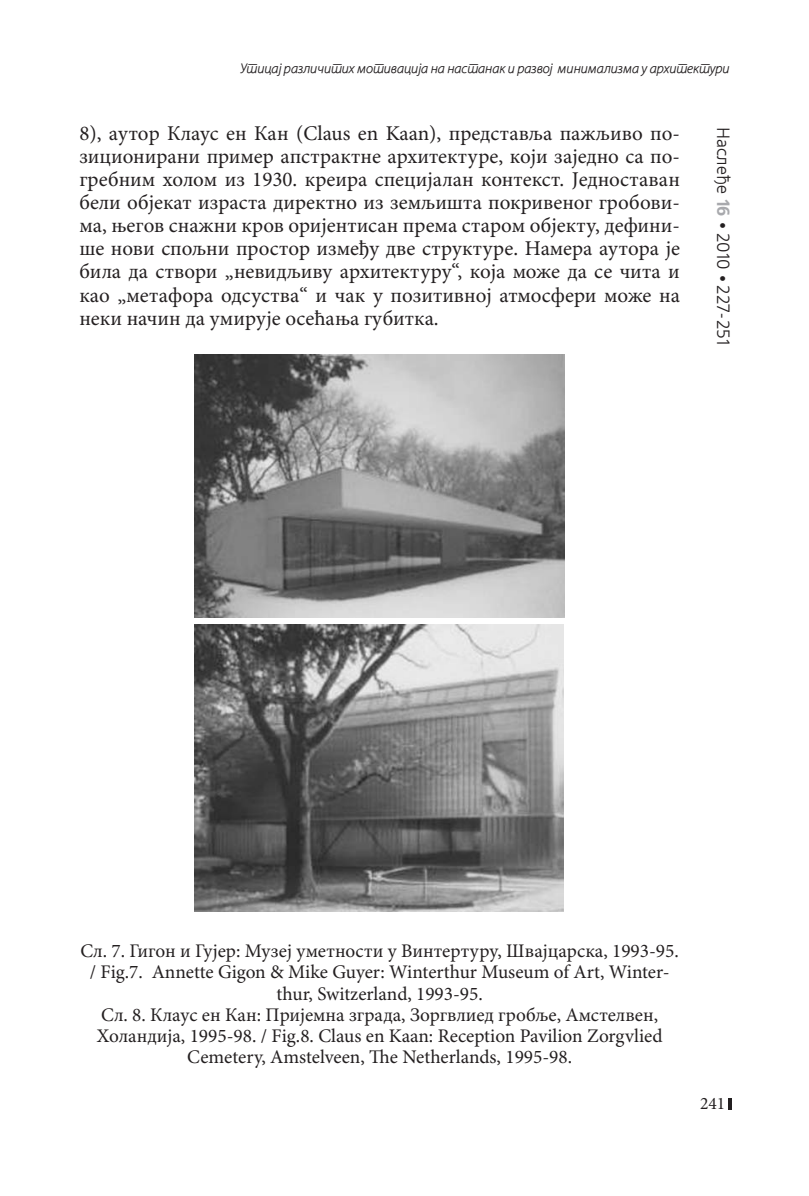
<style>
.page{position:relative;width:809px;height:1196px;background:#fff}
.page>*{position:absolute;margin:0;border:0;box-sizing:border-box;transform-origin:0 0}
.t1{font:21px/23.1px "Minion ZN";color:#231f20;text-align:justify}
.t2{font:19.25px/21.2px "Minion ZN";color:#231f20;text-align:center}
.t3{font:17.68px "Freesetcir";color:#231f20}
.t4{font:17.5px "Minion Pro";color:#231f20}
.t5{font:italic 14px "Miriad ZN";color:#231f20}
.s1{font-weight:700;color:#a8a9ad}
.s2{font-family:"Minion ZN";font-weight:700}
</style>
<div class="page">
<hr style="left:728px;top:1097px;width:4px;height:12px;background:#231f20">
<img style="left:194px;top:354px;width:371px;height:263px">
<img style="left:195px;top:624px;width:368px;height:287px">
<p class="t5" style="left:240px;top:61px;width:491px">Утицај-ра-зличитих-мотивација-на-на-станак-и-ра-звој--минимали-зма-у-архитектури</p>
<p class="t1" style="left:79px;top:122px;width:602px">8), аутор Клаус ен Кан (Claus en kaan), пред ставља пажљиво по&shy;зиционирани пример ап страктне архитектуре, који заједно са по&shy;гребним холом из 1930. креира специјалан контек ст. једноставан бели објекат и зра ста директно из земљи шта покривеног гробови&shy;ма, његов снажни кров оријенти сан према старом објекту, дефини&shy;ше нови спољни про стор и змеђу две структуре. Намера аутора је била да створи „невидљиву архитектуру“, која може да се чита и као „метафора од су ства“ и чак у по зитивној атмо сфери може на неки начин да умирује о сећања губитка.</p>
<p class="t3" style="left:731px;top:127px;width:219px;rotate:90deg">Nasle|e <span class="s1">16</span> <span class="s2">•</span> 2010 <span class="s2">•</span> 227-251</p>
<p class="t2" style="left:80px;top:941px;width:600px">Сл. 7. гигон и гујер: Му зеј уметно сти у Винтертуру, швајцар ска, 1993-95. / fig.7. annette gigon &amp; Mike guyer: winterthur Museum of art, winter&shy;thur, switzerland, 1993-95.<br>Сл. 8. Клаус ен Кан: Пријемна зграда, Зоргвлиед гробље, Ам стелвен, холандија, 1995-98. / fig.8. Claus en kaan: reception Pavilion zorgvlied Cemetery, amstelveen, The netherlands, 1995-98.</p>
<p class="t4" style="left:700px;top:1092px;width:27px">241</p>
</div>
